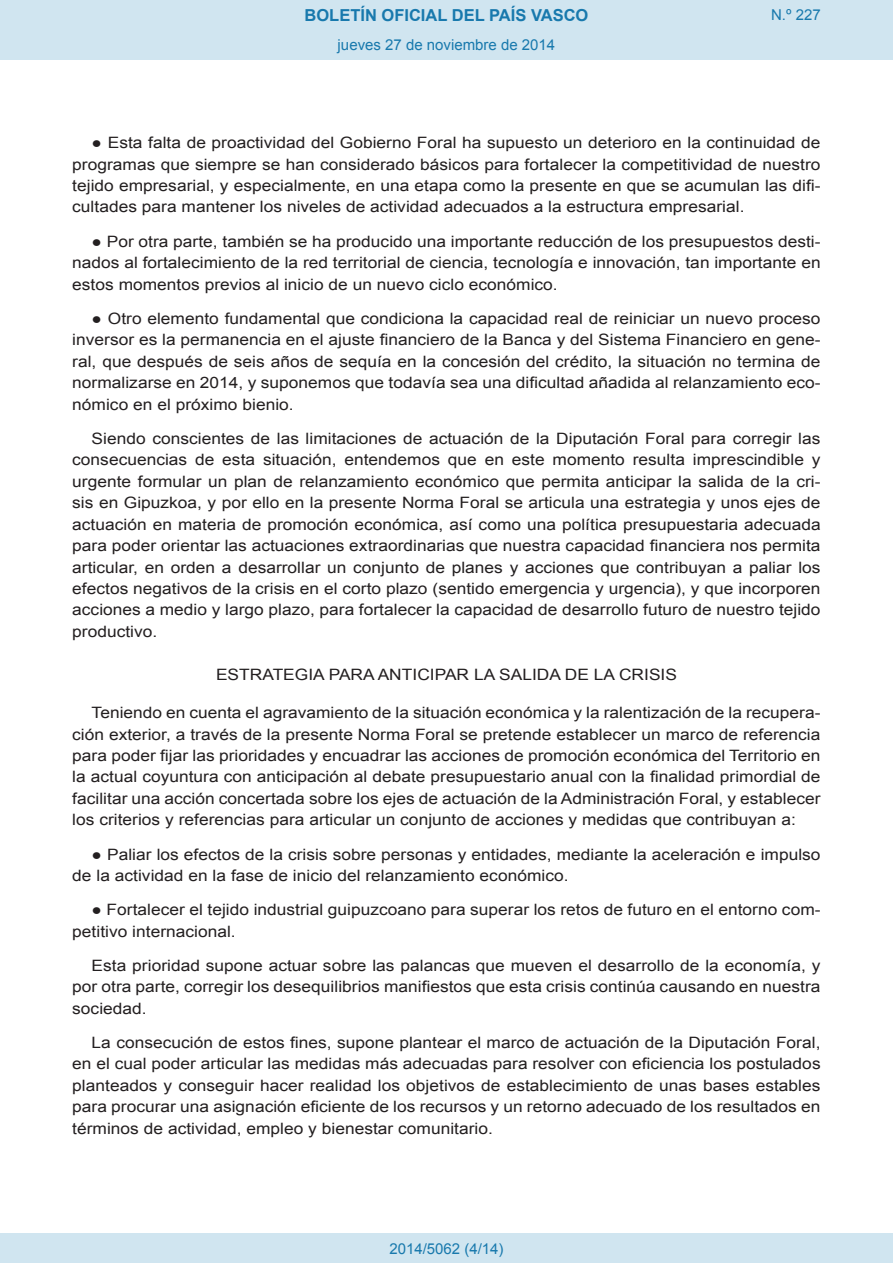
<style>
.page{position:relative;width:893px;height:1263px;background:#fff}
.page>*{position:absolute;margin:0;border:0;box-sizing:border-box;transform-origin:0 0}
.t1{font:700 16.5px "Arial";color:#1879ad}
.BOPVDetalle{font:15.6px/21.5px "Arial";color:#231f20;text-align:justify;scale:1.11 1}
.BOPVClave{font:15.6px "Arial";color:#231f20;scale:1.11 1}
.Paginacion_Centro{font:15px "Arial";color:#1879ad}
</style>
<div class="page">
<div style="left:0;top:0;width:893px;height:60px;background:#d0e5f0"></div>
<div style="left:0;top:1233px;width:893px;height:30px;background:#d0e5f0"></div>
<p class="t1" style="left:305px;top:4px;width:285px">BOLETÍN OFICIAL DEL PAÍS VASCO</p>
<p class="Paginacion_Centro" style="left:338px;top:35px;width:219px">jueves 27 de noviembre de 2014</p>
<p class="Paginacion_Centro" style="left:771px;top:5px;width:51px">N.º 227</p>
<p class="BOPVDetalle" style="left:72px;top:132px;width:676px;text-indent:19px">● Esta falta de proactividad del Gobierno Foral ha supuesto un deterioro en la continuidad de programas que siempre se han considerado básicos para fortalecer la competitividad de nuestro tejido empresarial, y especialmente, en una etapa como la presente en que se acumulan las difi&shy;cultades para mantener los niveles de actividad adecuados a la estructura empresarial.</p>
<p class="BOPVDetalle" style="left:72px;top:231px;width:676px;text-indent:19px">● Por otra parte, también se ha producido una importante reducción de los presupuestos desti&shy;nados al fortalecimiento de la red territorial de ciencia, tecnología e innovación, tan importante en estos momentos previos al inicio de un nuevo ciclo económico.</p>
<p class="BOPVDetalle" style="left:72px;top:308px;width:676px;text-indent:19px">● Otro elemento fundamental que condiciona la capacidad real de reiniciar un nuevo proceso inversor es la permanencia en el ajuste financiero de la Banca y del Sistema Financiero en gene&shy;ral, que después de seis años de sequía en la concesión del crédito, la situación no termina de normalizarse en 2014, y suponemos que todavía sea una dificultad añadida al relanzamiento eco&shy;nómico en el próximo bienio.</p>
<p class="BOPVDetalle" style="left:72px;top:428px;width:676px;text-indent:19px">Siendo conscientes de las limitaciones de actuación de la Diputación Foral para corregir las consecuencias de esta situación, entendemos que en este momento resulta imprescindible y urgente formular un plan de relanzamiento económico que permita anticipar la salida de la cri&shy;sis en Gipuzkoa, y por ello en la presente Norma Foral se articula una estrategia y unos ejes de actuación en materia de promoción económica, así como una política presupuestaria adecuada para poder orientar las actuaciones extraordinarias que nuestra capacidad financiera nos permita articular, en orden a desarrollar un conjunto de planes y acciones que contribuyan a paliar los efectos negativos de la crisis en el corto plazo (sentido emergencia y urgencia), y que incorporen acciones a medio y largo plazo, para fortalecer la capacidad de desarrollo futuro de nuestro tejido productivo.</p>
<p class="BOPVClave" style="left:216px;top:664px;width:417px">ESTRATEGIA PARA ANTICIPAR LA SALIDA DE LA CRISIS</p>
<p class="BOPVDetalle" style="left:72px;top:702px;width:676px;text-indent:19px">Teniendo en cuenta el agravamiento de la situación económica y la ralentización de la recupera&shy;ción exterior, a través de la presente Norma Foral se pretende establecer un marco de referencia para poder fijar las prioridades y encuadrar las acciones de promoción económica del Territorio en la actual coyuntura con anticipación al debate presupuestario anual con la finalidad primordial de facilitar una acción concertada sobre los ejes de actuación de la Administración Foral, y establecer los criterios y referencias para articular un conjunto de acciones y medidas que contribuyan a:</p>
<p class="BOPVDetalle" style="left:72px;top:843px;width:676px;text-indent:19px">● Paliar los efectos de la crisis sobre personas y entidades, mediante la aceleración e impulso de la actividad en la fase de inicio del relanzamiento económico.</p>
<p class="BOPVDetalle" style="left:72px;top:899px;width:676px;text-indent:19px">● Fortalecer el tejido industrial guipuzcoano para superar los retos de futuro en el entorno com&shy;petitivo internacional.</p>
<p class="BOPVDetalle" style="left:72px;top:955px;width:676px;text-indent:19px">Esta prioridad supone actuar sobre las palancas que mueven el desarrollo de la economía, y por otra parte, corregir los desequilibrios manifiestos que esta crisis continúa causando en nuestra sociedad.</p>
<p class="BOPVDetalle" style="left:72px;top:1032px;width:676px;text-indent:19px">La consecución de estos fines, supone plantear el marco de actuación de la Diputación Foral, en el cual poder articular las medidas más adecuadas para resolver con eficiencia los postulados planteados y conseguir hacer realidad los objetivos de establecimiento de unas bases estables para procurar una asignación eficiente de los recursos y un retorno adecuado de los resultados en términos de actividad, empleo y bienestar comunitario.</p>
<p class="Paginacion_Centro" style="left:389px;top:1238px;width:116px">2014/5062 (4/14)</p>
</div>
